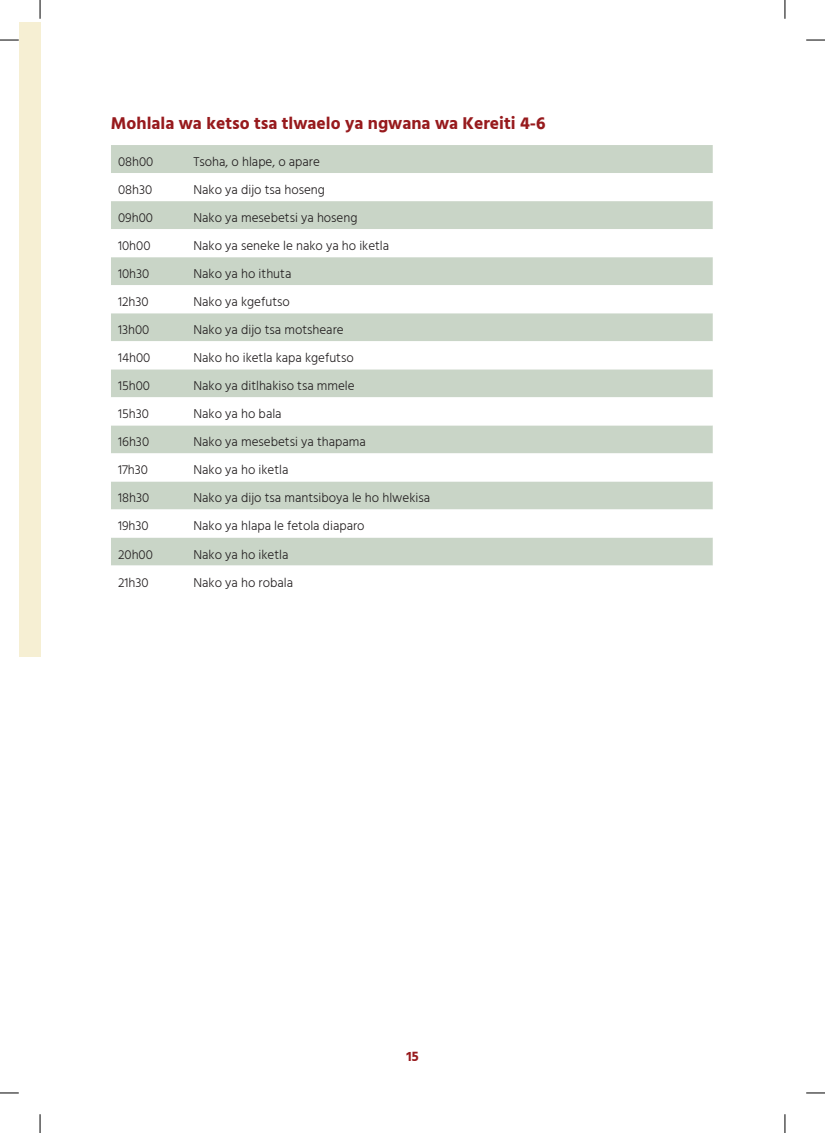
<style>
.page{position:relative;width:825px;height:1133px;background:#fff}
.page>*{position:absolute;margin:0;border:0;box-sizing:border-box;transform-origin:0 0}
.t1{font:700 17.5px "Hind";color:#971a1d}
.t2{font:700 13.75px "Hind";color:#971a1d}
.t3{font:300 13.12px "Hind";color:#231f20}
</style>
<div class="page">
<div style="left:19px;top:22px;width:21px;height:635px;background:#f6efd3"></div>
<div style="left:111px;top:145px;width:601px;height:28px;background:#c9d5c7"></div>
<svg style="left:111px;top:201px;width:601px;height:365px;fill:#c9d5c7"></svg>
<svg style="left:0;top:39px;width:19px;height:2px"></svg>
<svg style="left:806px;top:39px;width:18px;height:2px"></svg>
<svg style="left:0;top:1092px;width:19px;height:1px"></svg>
<svg style="left:806px;top:1092px;width:18px;height:1px"></svg>
<svg style="left:39px;top:0;width:2px;height:19px"></svg>
<svg style="left:39px;top:1114px;width:2px;height:18px"></svg>
<svg style="left:784px;top:0;width:1px;height:19px"></svg>
<svg style="left:784px;top:1114px;width:1px;height:18px"></svg>
<h1 class="t1" style="left:111px;top:113px;width:436px">Mohlala wa ketso tsa tlwaelo ya ngwana wa Kereiti 4-6</h1>
<p class="t3" style="left:118px;top:153px;width:37px">08h00</p>
<p class="t3" style="left:193px;top:153px;width:128px">Tsoha, o hlape, o apare</p>
<p class="t3" style="left:118px;top:181px;width:36px">08h30</p>
<p class="t3" style="left:193px;top:181px;width:133px">Nako ya dijo tsa hoseng</p>
<p class="t3" style="left:118px;top:209px;width:36px">09h00</p>
<p class="t3" style="left:193px;top:209px;width:165px">Nako ya mesebetsi ya hoseng</p>
<p class="t3" style="left:118px;top:237px;width:34px">10h00</p>
<p class="t3" style="left:193px;top:237px;width:197px">Nako ya seneke le nako ya ho iketla</p>
<p class="t3" style="left:118px;top:265px;width:33px">10h30</p>
<p class="t3" style="left:193px;top:265px;width:99px">Nako ya ho ithuta</p>
<p class="t3" style="left:118px;top:293px;width:32px">12h30</p>
<p class="t3" style="left:193px;top:293px;width:98px">Nako ya kgefutso</p>
<p class="t3" style="left:118px;top:321px;width:33px">13h00</p>
<p class="t3" style="left:193px;top:321px;width:151px">Nako ya dijo tsa motsheare</p>
<p class="t3" style="left:118px;top:349px;width:34px">14h00</p>
<p class="t3" style="left:193px;top:349px;width:162px">Nako ho iketla kapa kgefutso</p>
<p class="t3" style="left:118px;top:377px;width:33px">15h00</p>
<p class="t3" style="left:193px;top:377px;width:163px">Nako ya ditlhakiso tsa mmele</p>
<p class="t3" style="left:118px;top:405px;width:32px">15h30</p>
<p class="t3" style="left:193px;top:405px;width:90px">Nako ya ho bala</p>
<p class="t3" style="left:118px;top:433px;width:33px">16h30</p>
<p class="t3" style="left:193px;top:433px;width:174px">Nako ya mesebetsi ya thapama</p>
<p class="t3" style="left:118px;top:461px;width:31px">17h30</p>
<p class="t3" style="left:193px;top:461px;width:96px">Nako ya ho iketla</p>
<p class="t3" style="left:118px;top:489px;width:33px">18h30</p>
<p class="t3" style="left:193px;top:489px;width:238px">Nako ya dijo tsa mantsiboya le ho hlwekisa</p>
<p class="t3" style="left:118px;top:517px;width:32px">19h30</p>
<p class="t3" style="left:193px;top:517px;width:172px">Nako ya hlapa le fetola diaparo</p>
<p class="t3" style="left:118px;top:545px;width:36px">20h00</p>
<p class="t3" style="left:193px;top:545px;width:96px">Nako ya ho iketla</p>
<p class="t3" style="left:118px;top:573px;width:32px">21h30</p>
<p class="t3" style="left:193px;top:573px;width:101px">Nako ya ho robala</p>
<p class="t2" style="left:406px;top:1047px;width:14px">15</p>
</div>
